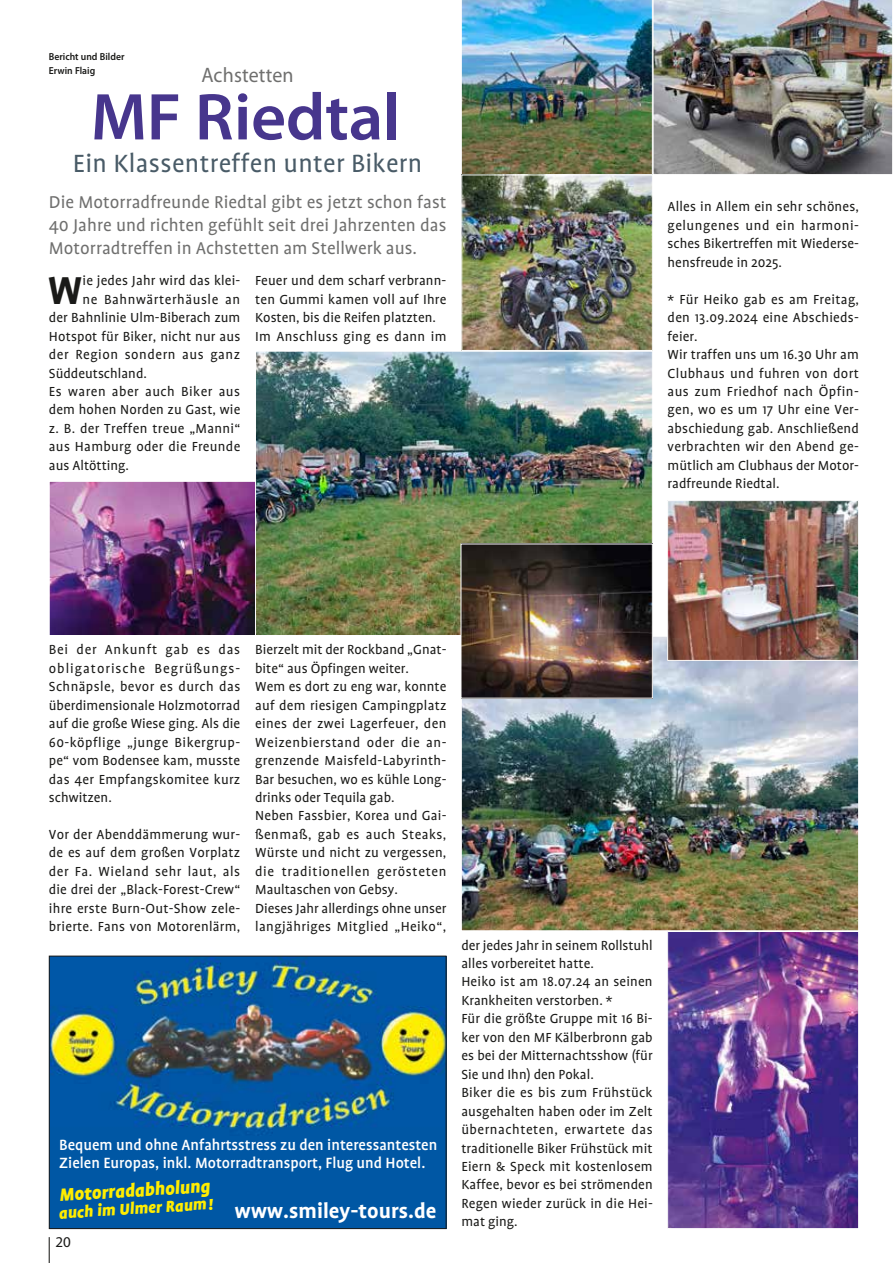
<style>
.page{position:relative;width:893px;height:1263px;background:#fff}
.page>*{position:absolute;margin:0;border:0;box-sizing:border-box;transform-origin:0 0}
.t1{font:600 66.75px "Myriad Pro";letter-spacing:-.005em;color:#47368d}
.t2{font:700 44.4px "Profile";color:#1a1a18;scale:.96 1}
.t3{font:28.5px "Profile";letter-spacing:.01em;color:#495b67}
.t4{font:700 23.25px "Profile";color:#fff}
.t5{font:21px "Myriad Pro";letter-spacing:.01em;color:#6f6f6e;scale:.95 1}
.t6{font:italic 900 20.25px "Profile";color:#ffed00}
.t7{font:19.5px/23.2px "Profile";color:#6f6f6e;text-align:justify}
.t8{font:italic 900 18px "Profile";color:#ffed00}
.t9{font:500 16.95px/18.5px "Profile";color:#fff}
.t10{font:15px/18.5px "Profile";letter-spacing:.01em;color:#1a1a18}
.t11{font:15px "Profile";letter-spacing:.035em;color:#1a1a18}
.t12{font:15px "Profile";letter-spacing:.03em;color:#1a1a18}
.t13{font:15px "Myriad Pro";color:#1a1a18}
.t14{font:600 10.2px/13.5px "Myriad Pro";color:#1a1a18;scale:.95 1}
</style>
<div class="page">
<svg style="left:49px;top:1237px;width:1px;height:26px"></svg>
<img style="left:257px;top:353px;width:394px;height:281px">
<img style="left:461px;top:0;width:432px;height:175px">
<img style="left:463px;top:177px;width:188px;height:172px">
<div style="left:461px;top:175px;width:192px;height:176px;border:1px solid #fff"></div>
<img style="left:463px;top:638px;width:394px;height:291px">
<img style="left:51px;top:483px;width:203px;height:151px">
<div style="left:49px;top:481px;width:207px;height:155px;border:1px solid #fff"></div>
<img style="left:463px;top:546px;width:188px;height:150px">
<img style="left:51px;top:958px;width:393px;height:269px">
<div style="left:49px;top:956px;width:397px;height:273px;border:1px solid #1a1a18"></div>
<img style="left:669px;top:933px;width:188px;height:294px">
<div style="left:667px;top:931px;width:192px;height:298px;border:1px solid #fff"></div>
<img style="left:669px;top:502px;width:188px;height:157px">
<div style="left:667px;top:500px;width:192px;height:161px;border:1px solid #fff"></div>
<p class="t14" style="left:49px;top:50px;width:81px">Bericht und Bilder<br>Erwin Flaig</p>
<h1 class="t1" style="left:91px;top:80px;width:311px">MF Riedtal</h1>
<h3 class="t5" style="left:201px;top:63px;width:99px">Achstetten</h3>
<h3 class="t3" style="left:73px;top:149px;width:351px">Ein Klassentreffen unter Bikern</h3>
<h3 class="t7" style="left:49px;top:190px;width:399px">Die Motorradfreunde Riedtal gibt es jetzt schon fast 40 Jahre und richten gefühlt seit drei Jahrzenten das Motorradtreffen in Achstetten am Stellwerk aus.</h3>
<h2 class="t2" style="left:48px;top:266px;width:37px">W</h2>
<p class="t10" style="left:83px;top:272px;width:159px">ie jedes Jahr wird das klei-</p>
<p class="t11" style="left:83px;top:291px;width:159px">ne Bahnwärterhäusle an</p>
<p class="t10" style="left:49px;top:308px;width:193px">der Bahnlinie Ulm-Biberach zum</p>
<p class="t10" style="left:49px;top:327px;width:193px">Hotspot für Biker, nicht nur aus</p>
<p class="t11" style="left:49px;top:347px;width:193px">der Region sondern aus ganz</p>
<p class="t10" style="left:49px;top:364px;width:100px">Süddeutschland.</p>
<p class="t12" style="left:49px;top:384px;width:193px">Es waren aber auch Biker aus</p>
<p class="t10" style="left:49px;top:401px;width:193px">dem hohen Norden zu Gast, wie</p>
<p class="t10" style="left:49px;top:419px;width:193px">z. B. der Treffen treue „Manni“</p>
<p class="t10" style="left:49px;top:438px;width:193px">aus Hamburg oder die Freunde</p>
<p class="t10" style="left:49px;top:456px;width:82px">aus Altötting.</p>
<p class="t10" style="left:255px;top:272px;width:193px">Feuer und dem scharf verbrann&shy;ten Gummi kamen voll auf Ihre<br>Kosten, bis die Reifen platzten.<br>Im Anschluss ging es dann im</p>
<p class="t10" style="left:668px;top:198px;width:193px;text-align:justify">Alles in Allem ein sehr schönes, gelungenes und ein harmoni&shy;sches Bikertreffen mit Wiederse&shy;hensfreude in 2025.</p>
<p class="t10" style="left:668px;top:290px;width:193px">* Für Heiko gab es am Freitag, den 13.09.2024 eine Abschieds&shy;feier.<br>Wir traffen uns um 16.30 Uhr am<br>Clubhaus und fuhren von dort aus zum Friedhof nach Öpfin&shy;gen, wo es um 17 Uhr eine Ver&shy;abschiedung gab. Anschließend verbrachten wir den Abend ge&shy;mütlich am Clubhaus der Motor&shy;radfreunde Riedtal.</p>
<p class="t10" style="left:49px;top:641px;width:193px;text-align:justify">Bei der Ankunft gab es das obligatorische Begrüßungs-Schnäpsle, bevor es durch das überdimensionale Holzmotorrad auf die große Wiese ging. Als die 60-köpflige „junge Bikergrup&shy;pe“ vom Bodensee kam, musste das 4er Empfangskomitee kurz schwitzen.</p>
<p class="t10" style="left:49px;top:825px;width:193px;text-align:justify">Vor der Abenddämmerung wur&shy;de es auf dem großen Vorplatz der Fa. Wieland sehr laut, als die drei der „Black-Forest-Crew“ ihre erste Burn-Out-Show zele&shy;brierte. Fans von Motorenlärm,</p>
<p class="t10" style="left:255px;top:641px;width:193px">Bierzelt mit der Rockband „Gnat&shy;bite“ aus Öpfingen weiter.<br>Wem es dort zu eng war, konnte auf dem riesigen Campingplatz eines der zwei Lagerfeuer, den<br>Weizenbierstand oder die an&shy;grenzende Maisfeld-Labyrinth-<br>Bar besuchen, wo es kühle Long&shy;drinks oder Tequila gab.<br>Neben Fassbier, Korea und Gai&shy;ßenmaß, gab es auch Steaks,<br>Würste und nicht zu vergessen, die traditionellen gerösteten<br>Maultaschen von Gebsy.<br>Dieses Jahr allerdings ohne unser langjähriges Mitglied „Heiko“,</p>
<p class="t9" style="left:59px;top:1135px;width:380px">Bequem und ohne Anfahrtsstress zu den interessantesten<br>Zielen Europas, inkl. Motorradtransport, Flug und Hotel.</p>
<h3 class="t4" style="left:235px;top:1198px;width:203px">www.smiley-tours.de</h3>
<h3 class="t6" style="left:59px;top:1184px;width:153px;rotate:-4deg">Motorradabholung</h3>
<p class="t8" style="left:58px;top:1204px;width:156px;rotate:-4deg">auch im Ulmer Raum!</p>
<p class="t13" style="left:56px;top:1234px;width:17px">20</p>
<p class="t10" style="left:461px;top:936px;width:193px">der jedes Jahr in seinem Rollstuhl alles vorbereitet hatte.<br>Heiko ist am 18.07.24 an seinen<br>Krankheiten verstorben. *<br>Für die größte Gruppe mit 16 Bi&shy;ker von den MF Kälberbronn gab es bei der Mitternachtsshow (für<br>Sie und Ihn) den Pokal.<br>Biker die es bis zum Frühstück ausgehalten haben oder im Zelt übernachteten, erwartete das traditionelle Biker Frühstück mit<br>Eiern &amp; Speck mit kostenlosem<br>Kaffee, bevor es bei strömenden<br>Regen wieder zurück in die Hei&shy;mat ging.</p>
</div>
